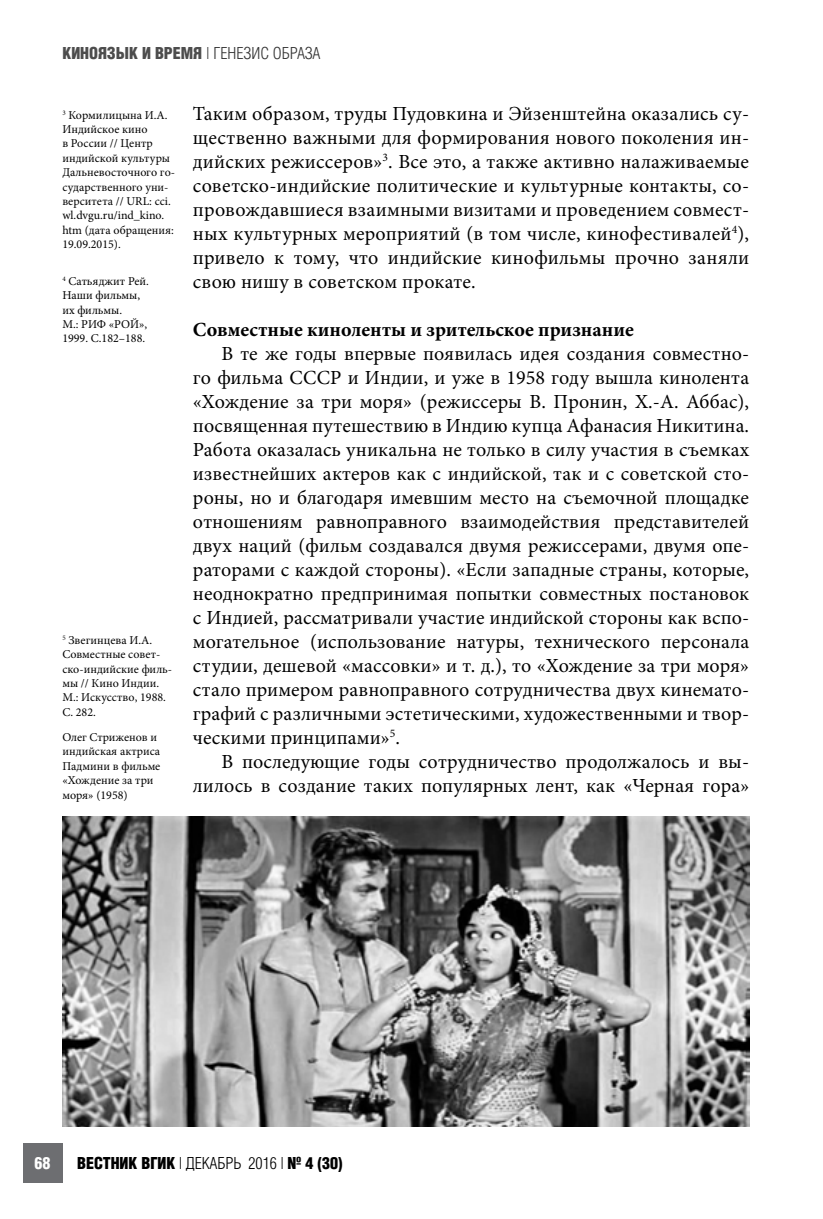
<style>
.page{position:relative;width:823px;height:1219px;background:#fff}
.page>*{position:absolute;margin:0;border:0;box-sizing:border-box;transform-origin:0 0}
.t1{font:20px/24px "Minion Pro";letter-spacing:.005em;color:#000;text-align:justify}
.t2{font:700 20px "Minion Pro";color:#000}
.t3{font:700 16px "AG Letterica Cond L";color:#000}
.t4{font:700 16px "AG Letterica Cond L";color:#4d4d4d}
.t5{font:700 16px "AG Letterica Cond L";color:#fff}
.t6{font:12px/14.4px "Minion Pro";color:#000}
.s1{font-weight:400;color:#333}
.s2{font-weight:400}
</style>
<div class="page">
<div style="left:23px;top:1143px;width:39px;height:40px;background:#6d6e71"></div>
<img style="left:62px;top:816px;width:686px;height:311px">
<p class="t4" style="left:62px;top:43px;width:259px">КИНОЯЗЫК И ВРЕМЯ <span class="s1">| ГЕНЕЗИС ОБРАЗА</span></p>
<p class="t6" style="left:62px;top:108px;width:114px"><sup>3</sup> Кормилицына И.А.<br>Индийское кино<br>в России // Центр индийской культуры<br>Дальневосточного го&shy;сударственного уни&shy;верситета // URL: cci. wl.dvgu.ru/ind_kino. htm (дата обращения:<br>19.09.2015).</p>
<p class="t6" style="left:62px;top:274px;width:88px"><sup>4</sup> Сатьяджит Рей.<br>Наши фильмы, их фильмы.<br>М.: РИФ «РОЙ»,<br>1999. С.182–188.</p>
<p class="t6" style="left:62px;top:633px;width:111px"><sup>5</sup> Звегинцева И.А.<br>Совместные совет&shy;ско-индийские филь&shy;мы // Кино Индии.<br>М.: Искусство, 1988.<br>С. 282.</p>
<p class="t6" style="left:62px;top:730px;width:99px">Олег Стриженов и индийская актриса<br>Падмини в фильме «Хождение за три моря» (1958)</p>
<p class="t1" style="left:193px;top:102px;width:557px">Таким образом, труды Пудовкина и Эйзенштейна оказались су&shy;щественно важными для формирования нового поколения ин&shy;дийских режиссеров»<sup>3</sup>. Все это, а также активно налаживаемые советско-индийские политические и культурные контакты, со&shy;провождавшиеся взаимными визитами и проведением совмест&shy;ных культурных мероприятий (в том числе, кинофестивалей<sup>4</sup>), привело к тому, что индийские кинофильмы прочно заняли свою нишу в советском прокате.</p>
<p class="t2" style="left:193px;top:316px;width:442px">Совместные киноленты и зрительское признание</p>
<p class="t1" style="left:193px;top:342px;width:557px;text-indent:28px">В те же годы впервые появилась идея создания совместно&shy;го фильма СССР и Индии, и уже в 1958 году вышла кинолента «Хождение за три моря» (режиссеры В. Пронин, Х.-А. Аббас), посвященная путешествию в Индию купца Афанасия Никитина.<br>Работа оказалась уникальна не только в силу участия в съемках известнейших актеров как с индийской, так и с советской сто&shy;роны, но и благодаря имевшим место на съемочной площадке отношениям равноправного взаимодействия представителей двух наций (фильм создавался двумя режиссерами, двумя опе&shy;раторами с каждой стороны). «Если западные страны, которые, неоднократно предпринимая попытки совместных постановок с Индией, рассматривали участие индийской стороны как вспо&shy;могательное (использование натуры, технического персонала студии, дешевой «массовки» и т. д.), то «Хождение за три моря» стало примером равноправного сотрудничества двух кинемато&shy;графий с различными эстетическими, художественными и твор&shy;ческими принципами»<sup>5</sup>.</p>
<p class="t1" style="left:193px;top:750px;width:557px;text-align:right">В последующие годы сотрудничество продолжалось и вы&shy;лилось в создание таких популярных лент, как «Черная гора»</p>
<p class="t5" style="left:34px;top:1153px;width:17px">68</p>
<p class="t3" style="left:77px;top:1153px;width:267px">ВЕСТНИК ВГИК <span class="s2">| ДЕКАБРЬ 2016 |</span> № 4 (30)</p>
</div>
